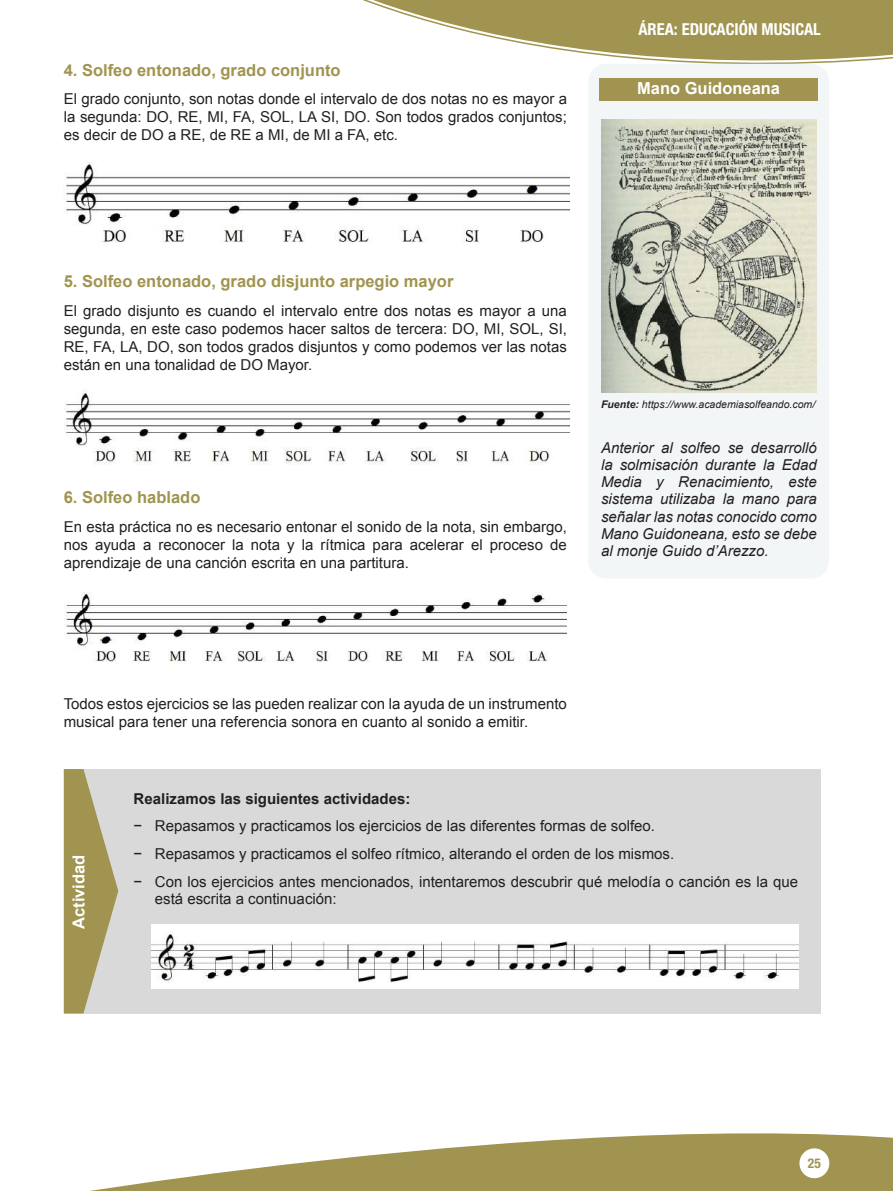
<style>
.page{position:relative;width:893px;height:1191px;background:#fff}
.page>*{position:absolute;margin:0;border:0;box-sizing:border-box;transform-origin:0 0}
.t1{font:700 16.5px "Arial";color:#a09450}
.t2{font:700 16.5px "Arial";color:#fff}
.t3{font:700 condensed 16.5px "Helvetica Neue LT Std";color:#fff}
.t4{font:15px/18px "Arial";color:#231f20;text-align:justify}
.t5{font:italic 15px/17.2px "Arial";color:#231f20;text-align:justify}
.t6{font:700 15px "Arial";color:#231f20}
.t7{font:700 condensed 13.5px "Helvetica Neue LT Std";color:#a09450}
.t8{font:italic 10.5px "Arial";color:#231f20}
.s1{font-weight:700}
</style>
<div class="page">
<svg style="left:90px;top:1133px;width:803px;height:58px;fill:#a09450"></svg>
<svg style="left:363px;top:0;width:530px;height:64px;fill:#a09450"></svg>
<div style="left:799px;top:1148px;width:30px;height:30px;background:#fff;border-radius:50%"></div>
<div style="left:64px;top:769px;width:757px;height:244px;background:#d8d9d8"></div>
<svg style="left:64px;top:769px;width:54px;height:244px"></svg>
<img style="left:64px;top:162px;width:505px;height:81px">
<img style="left:65px;top:389px;width:504px;height:76px">
<img style="left:65px;top:592px;width:502px;height:70px">
<img style="left:151px;top:924px;width:647px;height:64px">
<div style="left:588px;top:64px;width:241px;height:514px;background:#f3f6f7;border-radius:18px"></div>
<div style="left:600px;top:78px;width:218px;height:23px;background:#a09450"></div>
<img style="left:601px;top:119px;width:216px;height:273px">
<p class="t1" style="left:64px;top:58px;width:278px">4. Solfeo entonado, grado conjunto</p>
<p class="t4" style="left:64px;top:90px;width:505px">El grado conjunto, son notas donde el intervalo de dos notas no es mayor a la segunda: DO, RE, MI, FA, SOL, LA SI, DO. Son todos grados conjuntos; es decir de DO a RE, de RE a MI, de MI a FA, etc.</p>
<p class="t3" style="left:638px;top:20px;width:184px">ÁREA: EDUCACIÓN MUSICAL</p>
<p class="t2" style="left:637px;top:77px;width:145px">Mano Guidoneana</p>
<p class="t1" style="left:64px;top:270px;width:391px">5. Solfeo entonado, grado disjunto arpegio mayor</p>
<p class="t4" style="left:64px;top:302px;width:505px">El grado disjunto es cuando el intervalo entre dos notas es mayor a una segunda, en este caso podemos hacer saltos de tercera: DO, MI, SOL, SI, RE, FA, LA, DO, son todos grados disjuntos y como podemos ver las notas están en una tonalidad de DO Mayor.</p>
<p class="t1" style="left:64px;top:486px;width:138px">6. Solfeo hablado</p>
<p class="t4" style="left:64px;top:518px;width:505px">En esta práctica no es necesario entonar el sonido de la nota, sin embargo, nos ayuda a reconocer la nota y la rítmica para acelerar el proceso de aprendizaje de una canción escrita en una partitura.</p>
<p class="t8" style="left:601px;top:397px;width:216px"><span class="s1">Fuente:</span> https://www.academiasolfeando.com/</p>
<p class="t5" style="left:601px;top:439px;width:217px">Anterior al solfeo se desarrolló la solmisación durante la Edad Media y Renacimiento, este sistema utilizaba la mano para señalar las notas conocido como Mano Guidoneana, esto se debe al monje Guido d’Arezzo.</p>
<p class="t4" style="left:64px;top:695px;width:505px">Todos estos ejercicios se las pueden realizar con la ayuda de un instrumento musical para tener una referencia sonora en cuanto al sonido a emitir.</p>
<p class="t2" style="left:67px;top:929px;width:76px;rotate:-90deg">Actividad</p>
<p class="t6" style="left:134px;top:787px;width:278px">Realizamos las siguientes actividades:</p>
<p class="t4" style="left:134px;top:812px;width:666px;line-height:27.9px;text-align:left">− Repasamos y practicamos los ejercicios de las diferentes formas de solfeo.<br>− Repasamos y practicamos el solfeo rítmico, alterando el orden de los mismos.<br>− Con los ejercicios antes mencionados, intentaremos descubrir qué melodía o canción es la que</p>
<p class="t4" style="left:155px;top:890px;width:183px">está escrita a continuación:</p>
<p class="t7" style="left:808px;top:1154px;width:14px">25</p>
</div>
